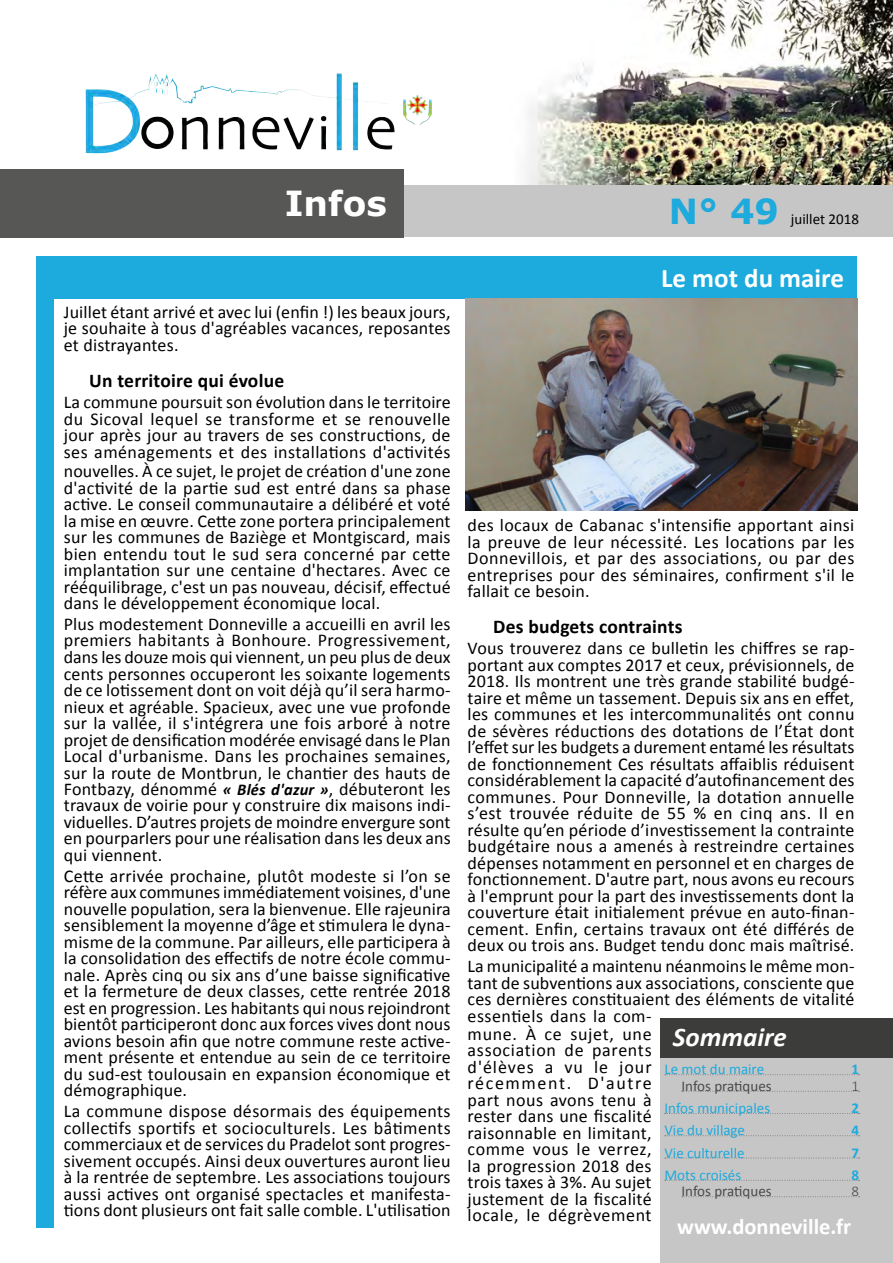
<style>
.page{position:relative;width:893px;height:1263px;background:#fff}
.page>*{position:absolute;margin:0;border:0;box-sizing:border-box;transform-origin:0 0}
.t1{font:700 34.5px "Verdana";color:#fff}
.t2{font:700 34.5px "Verdana";color:#1daadd}
.Rubrique_D{font:700 27px "Calibri";color:#fff}
.t3{font:italic 700 27px "Calibri";color:#fff}
.t4{font:700 22.5px "Calibri";color:#fff}
.Articles_Petits_titr{font:700 19.5px "Calibri";letter-spacing:.01em;color:#000}
.Articles{font:18px/16.5px "Calibri";letter-spacing:.01em;color:#000;text-align:justify}
.Sommaire_Rub{font:15px "Calibri";color:#1daadd}
.Sommaire_Art{font:15px "Calibri";color:#4a4a49}
.t5{font:15px "Calibri";color:#000}
.Sommaire_Rub-2{font:700 15px "Calibri";color:#1daadd}
.Sommaire_Art-2{font:300 15px "Calibri";color:#4a4a49}
.s1{font-weight:700;font-style:italic;font-size:16.5px}
</style>
<div class="page">
<img style="left:525px;top:0;width:368px;height:185px">
<div style="left:387px;top:185px;width:506px;height:52px;background:#c6c6c6"></div>
<img style="left:85px;top:73px;width:347px;height:81px">
<div style="left:0;top:169px;width:404px;height:68px;background:#575756"></div>
<div style="left:660px;top:1018px;width:233px;height:40px;background:#3c3c3b"></div>
<div style="left:660px;top:1059px;width:233px;height:204px;background:#c6c6c6"></div>
<svg style="left:665px;top:1074px;width:195px;height:1px"></svg>
<svg style="left:682px;top:1091px;width:178px;height:1px"></svg>
<svg style="left:665px;top:1113px;width:195px;height:1px"></svg>
<svg style="left:665px;top:1135px;width:195px;height:1px"></svg>
<svg style="left:665px;top:1157px;width:195px;height:1px"></svg>
<svg style="left:665px;top:1180px;width:195px;height:1px"></svg>
<svg style="left:682px;top:1196px;width:178px;height:1px"></svg>
<div style="left:36px;top:297px;width:17px;height:931px;background:#1daadd"></div>
<div style="left:36px;top:256px;width:821px;height:42px;background:#1daadd"></div>
<img style="left:465px;top:298px;width:392px;height:213px">
<h1 class="t1" style="left:285px;top:179px;width:104px">Infos</h1>
<h1 class="t2" style="left:669px;top:187px;width:112px">N° 49</h1>
<p class="t5" style="left:791px;top:210px;width:70px">juillet 2018</p>
<p class="Articles" style="left:64px;top:304px;width:388px">Juillet étant arrivé et avec lui (enfin !) les beaux jours, je souhaite à tous d'agréables vacances, reposantes et distrayantes.</p>
<p class="Articles_Petits_titr" style="left:89px;top:368px;width:196px">Un territoire qui évolue</p>
<p class="Articles" style="left:64px;top:394px;width:388px">La commune poursuit son évolution dans le territoire du Sicoval lequel se transforme et se renouvelle jour après jour au travers de ses constructions, de ses aménagements et des installations d'activités</p>
<p class="Articles" style="left:64px;top:463px;width:388px">nouvelles. À ce sujet, le projet de création d'une zone d'activité de la partie sud est entré dans sa phase active. Le conseil communautaire a délibéré et voté la mise en œuvre. Cette zone portera principalement sur les communes de Baziège et Montgiscard, mais bien entendu tout le sud sera concerné par cette implantation sur une centaine d'hectares. Avec ce rééquilibrage, c'est un pas nouveau, décisif, effectué dans le développement économique local.</p>
<p class="Articles" style="left:64px;top:616px;width:388px">Plus modestement Donneville a accueilli en avril les premiers habitants à Bonhoure. Progressivement, dans les douze mois qui viennent, un peu plus de deux cents personnes occuperont les soixante logements de ce lotissement dont on voit déjà qu’il sera harmo&shy;nieux et agréable. Spacieux, avec une vue profonde sur la vallée, il s'intégrera une fois arboré à notre projet de densification modérée envisagé dans le Plan Local d'urbanisme. Dans les prochaines semaines, sur la route de Montbrun, le chantier des hauts de Fontbazy, dénommé <span class="s1">« Blés d'azur »</span>, débuteront les travaux de voirie pour y construire dix maisons indi&shy;viduelles. D’autres projets de moindre envergure sont en pourparlers pour une réalisation dans les deux ans qui viennent.</p>
<p class="Articles" style="left:64px;top:867px;width:388px">Cette arrivée prochaine, plutôt modeste si l’on se réfère aux communes immédiatement voisines, d'une nouvelle population, sera la bienvenue. Elle rajeunira sensiblement la moyenne d’âge et stimulera le dyna&shy;misme de la commune. Par ailleurs, elle participera à la consolidation des effectifs de notre école commu&shy;nale. Après cinq ou six ans d’une baisse significative et la fermeture de deux classes, cette rentrée 2018 est en progression. Les habitants qui nous rejoindront bientôt participeront donc aux forces vives dont nous avions besoin afin que notre commune reste active&shy;ment présente et entendue au sein de ce territoire du sud-est toulousain en expansion économique et démographique.</p>
<p class="Articles" style="left:64px;top:1103px;width:388px">La commune dispose désormais des équipements collectifs sportifs et socioculturels. Les bâtiments commerciaux et de services du Pradelot sont progres&shy;sivement occupés. Ainsi deux ouvertures auront lieu à la rentrée de septembre. Les associations toujours aussi actives ont organisé spectacles et manifesta&shy;tions dont plusieurs ont fait salle comble. L'utilisation</p>
<p class="Rubrique_D" style="left:661px;top:261px;width:184px">Le mot du maire</p>
<p class="Articles" style="left:468px;top:517px;width:388px">des locaux de Cabanac s'intensifie apportant ainsi la preuve de leur nécessité. Les locations par les Donnevillois, et par des associations, ou par des entreprises pour des séminaires, confirment s'il le fallait ce besoin.</p>
<p class="Articles_Petits_titr" style="left:493px;top:614px;width:191px">Des budgets contraints</p>
<p class="Articles" style="left:468px;top:640px;width:388px">Vous trouverez dans ce bulletin les chiffres se rap&shy;portant aux comptes 2017 et ceux, prévisionnels, de 2018. Ils montrent une très grande stabilité budgé&shy;taire et même un tassement. Depuis six ans en effet, les communes et les intercommunalités ont connu de sévères réductions des dotations de l’État dont l’effet sur les budgets a durement entamé les résultats de fonctionnement Ces résultats affaiblis réduisent considérablement la capacité d’autofinancement des communes. Pour Donneville, la dotation annuelle s’est trouvée réduite de 55 % en cinq ans. Il en résulte qu’en période d’investissement la contrainte budgétaire nous a amenés à restreindre certaines dépenses notamment en personnel et en charges de fonctionnement. D'autre part, nous avons eu recours à l'emprunt pour la part des investissements dont la couverture était initialement prévue en auto-finan&shy;cement. Enfin, certains travaux ont été différés de deux ou trois ans. Budget tendu donc mais maîtrisé.</p>
<p class="Articles" style="left:468px;top:958px;width:388px;text-align:left">La municipalité a maintenu néanmoins le même mon&shy;tant de subventions aux associations, consciente que ces dernières constituaient des éléments de vitalité essentiels dans la com-<br>mune. À ce sujet, une<br>association de parents<br>d'élèves a vu le jour<br>récemment. D'autre<br>part nous avons tenu à<br>rester dans une fiscalité<br>raisonnable en limitant,<br>comme vous le verrez,<br>la progression 2018 des<br>trois taxes à 3%. Au sujet<br>justement de la fiscalité<br>locale, le dégrèvement</p>
<p class="t3" style="left:673px;top:1020px;width:115px">Sommaire</p>
<p class="Sommaire_Rub" style="left:664px;top:1060px;width:101px">Le mot du maire</p>
<p class="Sommaire_Rub-2" style="left:851px;top:1060px;width:9px">1</p>
<p class="Sommaire_Art" style="left:681px;top:1076px;width:92px">Infos pratiques</p>
<p class="Sommaire_Art-2" style="left:851px;top:1076px;width:9px">1</p>
<p class="Sommaire_Rub" style="left:664px;top:1099px;width:107px">Infos municipales</p>
<p class="Sommaire_Rub-2" style="left:851px;top:1098px;width:9px">2</p>
<p class="Sommaire_Rub" style="left:664px;top:1121px;width:82px">Vie du village</p>
<p class="Sommaire_Rub-2" style="left:851px;top:1121px;width:9px">4</p>
<p class="Sommaire_Rub" style="left:664px;top:1143px;width:82px">Vie culturelle</p>
<p class="Sommaire_Rub-2" style="left:851px;top:1143px;width:9px">7</p>
<p class="Sommaire_Rub" style="left:664px;top:1165px;width:78px">Mots croisés</p>
<p class="Sommaire_Rub-2" style="left:851px;top:1165px;width:9px">8</p>
<p class="Sommaire_Art" style="left:681px;top:1182px;width:92px">Infos pratiques</p>
<p class="Sommaire_Art-2" style="left:851px;top:1182px;width:9px">8</p>
<p class="t4" style="left:677px;top:1212px;width:176px">www.donneville.fr</p>
</div>
